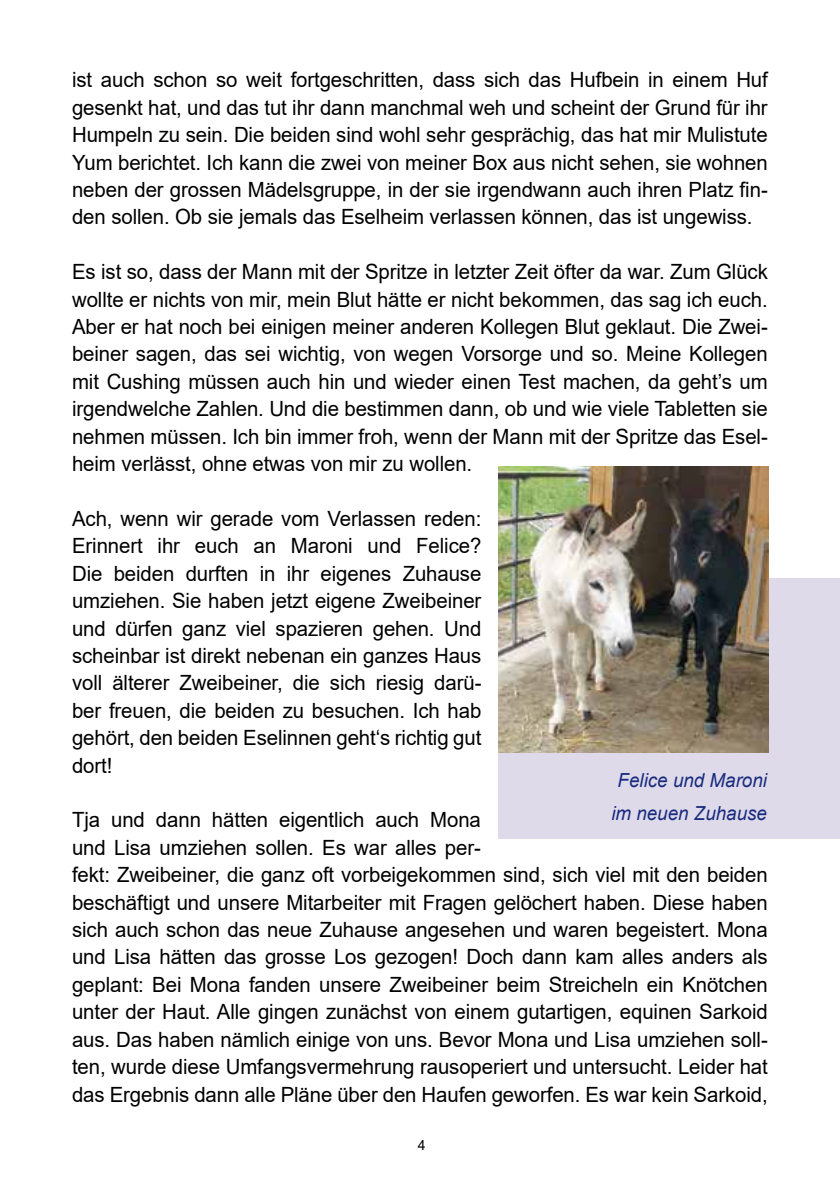
<style>
.page{position:relative;width:840px;height:1191px;background:#fff}
.page>*{position:absolute;margin:0;border:0;box-sizing:border-box;transform-origin:0 0}
.t1{font:21px/27.4px "Arial";letter-spacing:-.005em;color:#000;text-align:justify}
.t2{font:italic 19.4px/33.2px "Arial";color:#1a2c7f;text-align:center}
.t3{font:14px "Arial";color:#000}
</style>
<div class="page">
<div style="left:497px;top:578px;width:342px;height:260px;background:#dedaea"></div>
<img style="left:498px;top:467px;width:269px;height:285px">
<p class="t1" style="left:72px;top:66px;width:697px">ist auch schon so weit fortgeschritten, dass sich das Hufbein in einem Huf gesenkt hat, und das tut ihr dann manchmal weh und scheint der Grund für ihr Humpeln zu sein. Die beiden sind wohl sehr gesprächig, das hat mir Mulistute Yum berichtet. Ich kann die zwei von meiner Box aus nicht sehen, sie wohnen neben der grossen Mädelsgruppe, in der sie irgendwann auch ihren Platz fin&shy;den sollen. Ob sie jemals das Eselheim verlassen können, das ist ungewiss.</p>
<p class="t1" style="left:72px;top:258px;width:697px">Es ist so, dass der Mann mit der Spritze in letzter Zeit öfter da war. Zum Glück wollte er nichts von mir, mein Blut hätte er nicht bekommen, das sag ich euch.<br>Aber er hat noch bei einigen meiner anderen Kollegen Blut geklaut. Die Zwei&shy;beiner sagen, das sei wichtig, von wegen Vorsorge und so. Meine Kollegen mit Cushing müssen auch hin und wieder einen Test machen, da geht’s um irgendwelche Zahlen. Und die bestimmen dann, ob und wie viele Tabletten sie nehmen müssen. Ich bin immer froh, wenn der Mann mit der Spritze das Esel&shy;heim verlässt, ohne etwas von mir zu wollen.</p>
<p class="t1" style="left:72px;top:504px;width:410px">Ach, wenn wir gerade vom Verlassen reden:<br>Erinnert ihr euch an Maroni und Felice?<br>Die beiden durften in ihr eigenes Zuhause umziehen. Sie haben jetzt eigene Zweibeiner und dürfen ganz viel spazieren gehen. Und scheinbar ist direkt nebenan ein ganzes Haus voll älterer Zweibeiner, die sich riesig darü&shy;ber freuen, die beiden zu besuchen. Ich hab gehört, den beiden Eselinnen geht‘s richtig gut dort!</p>
<p class="t1" style="left:72px;top:806px;width:697px;text-align:left">Tja und dann hätten eigentlich auch Mona<br>und Lisa umziehen sollen. Es war alles per-<br>fekt: Zweibeiner, die ganz oft vorbeigekommen sind, sich viel mit den beiden beschäftigt und unsere Mitarbeiter mit Fragen gelöchert haben. Diese haben sich auch schon das neue Zuhause angesehen und waren begeistert. Mona und Lisa hätten das grosse Los gezogen! Doch dann kam alles anders als geplant: Bei Mona fanden unsere Zweibeiner beim Streicheln ein Knötchen unter der Haut. Alle gingen zunächst von einem gutartigen, equinen Sarkoid aus. Das haben nämlich einige von uns. Bevor Mona und Lisa umziehen soll&shy;ten, wurde diese Umfangsvermehrung rausoperiert und untersucht. Leider hat das Ergebnis dann alle Pläne über den Haufen geworfen. Es war kein Sarkoid,</p>
<p class="t3" style="left:417px;top:1135px;width:9px">4</p>
<p class="t2" style="left:611px;top:763px;width:157px">Felice und Maroni im neuen Zuhause</p>
</div>
